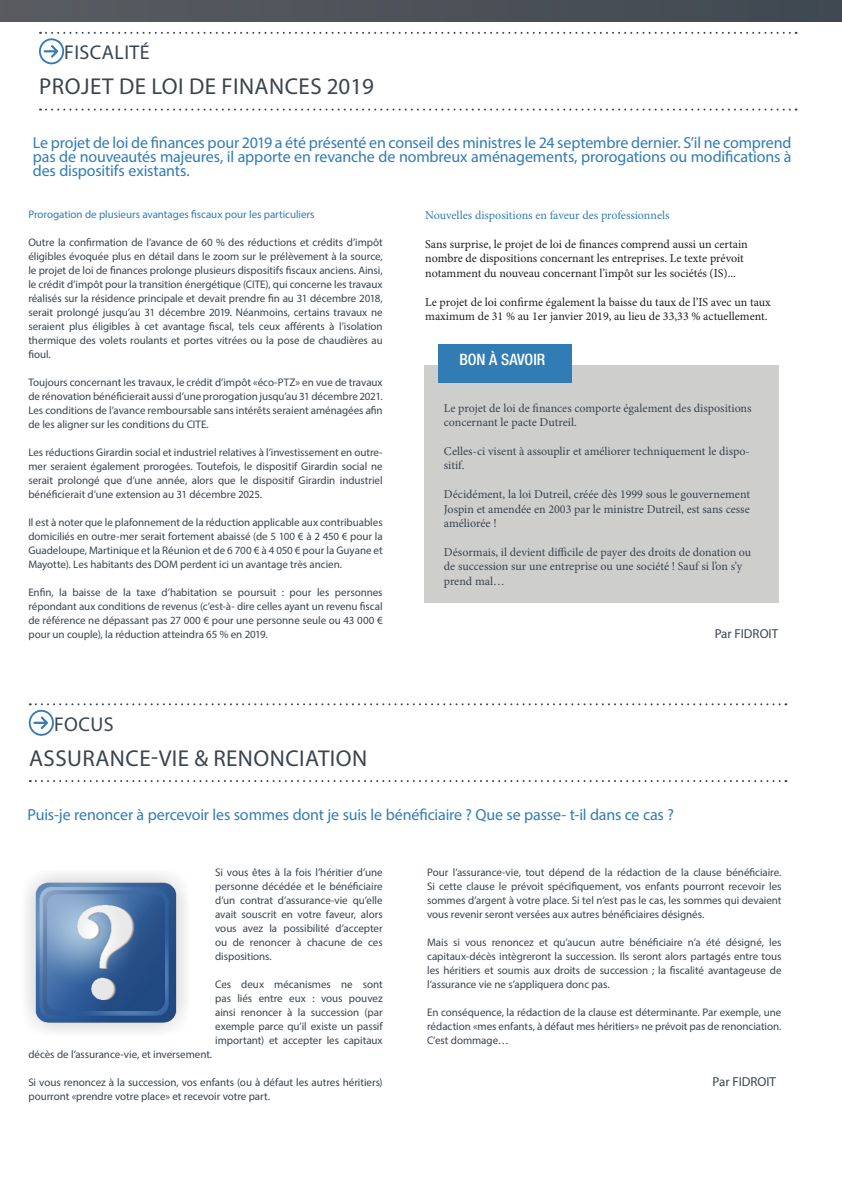
<style>
.page{position:relative;width:842px;height:1191px;background:#fff}
.page>*{position:absolute;margin:0;border:0;box-sizing:border-box;transform-origin:0 0}
.t1{font:23px "Myriad Pro";letter-spacing:.02em;color:#3a454e}
.t2{font:20px "Myriad Pro";letter-spacing:.02em;color:#3a454e}
.t3{font:16px/14px "Myriad Pro";letter-spacing:-.01em;color:#307cb6;text-align:justify}
.t4{font:500 condensed 15.7px "Helvetica Neue";color:#fff}
.t5{font:13px "Myriad Pro";color:#3a454e}
.t6{font:12px/14.4px "Minion Pro";color:#3a454e}
.t7{font:12px/14.4px "Minion Pro";color:#231f20}
.t8{font:12px "Minion Pro";letter-spacing:-.005em;color:#307cb6}
.t9{font:11px/14px "Myriad Pro";letter-spacing:-.005em;color:#3a454e;text-align:justify}
.t10{font:11px "Myriad Pro";letter-spacing:-.005em;color:#307cb6}
</style>
<div class="page">
<div style="left:0;top:0;width:842px;height:22px;background:linear-gradient(to right,#595b61,#404851)"></div>
<svg style="left:40px;top:109px;width:757px;height:2px"></svg>
<svg style="left:39px;top:32px;width:758px;height:32px"></svg>
<div style="left:424px;top:365px;width:354px;height:237px;background:#cececd"></div>
<div style="left:438px;top:345px;width:133px;height:38px;background:#317cb5"></div>
<svg style="left:30px;top:780px;width:756px;height:2px"></svg>
<svg style="left:29px;top:703px;width:757px;height:33px"></svg>
<img style="left:26px;top:873px;width:160px;height:159px">
<p class="t2" style="left:64px;top:40px;width:87px">FISCALITÉ</p>
<p class="t1" style="left:39px;top:72px;width:336px">PROJET DE LOI DE FINANCES 2019</p>
<p class="t3" style="left:33px;top:135px;width:760px">Le projet de loi de finances pour 2019 a été présenté en conseil des ministres le 24 septembre dernier. S’il ne comprend pas de nouveautés majeures, il apporte en revanche de nombreux aménagements, prorogations ou modifications à des dispositifs existants.</p>
<p class="t10" style="left:28px;top:208px;width:288px">Prorogation de plusieurs avantages fiscaux pour les particuliers</p>
<p class="t9" style="left:28px;top:235px;width:356px">Outre la confirmation de l’avance de 60 % des réductions et crédits d’impôt éligibles évoquée plus en détail dans le zoom sur le prélèvement à la source, le projet de loi de finances prolonge plusieurs dispositifs fiscaux anciens. Ainsi, le crédit d’impôt pour la transition énergétique (CITE), qui concerne les travaux réalisés sur la résidence principale et devait prendre fin au 31 décembre 2018, serait prolongé jusqu’au 31 décembre 2019. Néanmoins, certains travaux ne seraient plus éligibles à cet avantage fiscal, tels ceux afférents à l’isolation thermique des volets roulants et portes vitrées ou la pose de chaudières au fioul.</p>
<p class="t9" style="left:28px;top:375px;width:356px">Toujours concernant les travaux, le crédit d’impôt «éco-PTZ» en vue de travaux de rénovation bénéficierait aussi d’une prorogation jusqu’au 31 décembre 2021.<br>Les conditions de l’avance remboursable sans intérêts seraient aménagées afin de les aligner sur les conditions du CITE.</p>
<p class="t9" style="left:28px;top:445px;width:356px">Les réductions Girardin social et industriel relatives à l’investissement en outre&shy;mer seraient également prorogées. Toutefois, le dispositif Girardin social ne serait prolongé que d’une année, alors que le dispositif Girardin industriel bénéficierait d’une extension au 31 décembre 2025.</p>
<p class="t9" style="left:28px;top:515px;width:356px">Il est à noter que le plafonnement de la réduction applicable aux contribuables domiciliés en outre-mer serait fortement abaissé (de 5 100 € à 2 450 € pour la Guadeloupe, Martinique et la Réunion et de 6 700 € à 4 050 € pour la Guyane et Mayotte). Les habitants des DOM perdent ici un avantage très ancien.</p>
<p class="t9" style="left:28px;top:585px;width:356px">Enfin, la baisse de la taxe d’habitation se poursuit : pour les personnes répondant aux conditions de revenus (c’est-à- dire celles ayant un revenu fiscal de référence ne dépassant pas 27 000 € pour une personne seule ou 43 000 € pour un couple), la réduction atteindra 65 % en 2019.</p>
<p class="t8" style="left:425px;top:207px;width:246px">Nouvelles dispositions en faveur des professionnels</p>
<p class="t7" style="left:425px;top:237px;width:324px">Sans surprise, le projet de loi de finances comprend aussi un certain nombre de dispositions concernant les entreprises. Le texte prévoit notamment du nouveau concernant l’impôt sur les sociétés (IS)...</p>
<p class="t7" style="left:425px;top:295px;width:347px">Le projet de loi confirme également la baisse du taux de l’IS avec un taux maximum de 31 % au 1er janvier 2019, au lieu de 33,33 % actuellement.</p>
<p class="t4" style="left:459px;top:350px;width:87px">BON À SAVOIR</p>
<p class="t6" style="left:444px;top:401px;width:309px">Le projet de loi de finances comporte également des dispositions concernant le pacte Dutreil.</p>
<p class="t6" style="left:444px;top:444px;width:307px">Celles-ci visent à assouplir et améliorer techniquement le dispo&shy;sitif.</p>
<p class="t6" style="left:444px;top:487px;width:308px;text-align:justify">Décidément, la loi Dutreil, créée dès 1999 sous le gouvernement Jospin et amendée en 2003 par le ministre Dutreil, est sans cesse améliorée !</p>
<p class="t6" style="left:444px;top:545px;width:309px">Désormais, il devient difficile de payer des droits de donation ou de succession sur une entreprise ou une société ! Sauf si l’on s’y prend mal…</p>
<p class="t5" style="left:715px;top:626px;width:65px">Par FIDROIT</p>
<p class="t2" style="left:54px;top:712px;width:61px">FOCUS</p>
<p class="t1" style="left:29px;top:744px;width:340px">ASSURANCE-VIE &amp; RENONCIATION</p>
<p class="t3" style="left:28px;top:807px;width:648px">Puis-je renoncer à percevoir les sommes dont je suis le bénéficiaire ? Que se passe- t-il dans ce cas ?</p>
<p class="t9" style="left:215px;top:865px;width:169px">Si vous êtes à la fois l’héritier d’une personne décédée et le bénéficiaire d’un contrat d’assurance-vie qu’elle avait souscrit en votre faveur, alors vous avez la possibilité d’accepter ou de renoncer à chacune de ces dispositions.</p>
<p class="t9" style="left:215px;top:977px;width:169px">Ces deux mécanismes ne sont pas liés entre eux : vous pouvez ainsi renoncer à la succession (par exemple parce qu’il existe un passif important) et accepter les capitaux</p>
<p class="t9" style="left:28px;top:1047px;width:185px">décès de l’assurance-vie, et inversement.</p>
<p class="t9" style="left:28px;top:1075px;width:356px">Si vous renoncez à la succession, vos enfants (ou à défaut les autres héritiers) pourront «prendre votre place» et recevoir votre part.</p>
<p class="t9" style="left:427px;top:865px;width:356px">Pour l’assurance-vie, tout dépend de la rédaction de la clause bénéficiaire.<br>Si cette clause le prévoit spécifiquement, vos enfants pourront recevoir les sommes d’argent à votre place. Si tel n’est pas le cas, les sommes qui devaient vous revenir seront versées aux autres bénéficiaires désignés.</p>
<p class="t9" style="left:427px;top:935px;width:356px">Mais si vous renoncez et qu’aucun autre bénéficiaire n’a été désigné, les capitaux-décès intègreront la succession. Ils seront alors partagés entre tous les héritiers et soumis aux droits de succession ; la fiscalité avantageuse de l’assurance vie ne s’appliquera donc pas.</p>
<p class="t9" style="left:427px;top:1005px;width:356px">En conséquence, la rédaction de la clause est déterminante. Par exemple, une rédaction «mes enfants, à défaut mes héritiers» ne prévoit pas de renonciation.<br>C’est dommage…</p>
<p class="t5" style="left:713px;top:1074px;width:65px">Par FIDROIT</p>
</div>
